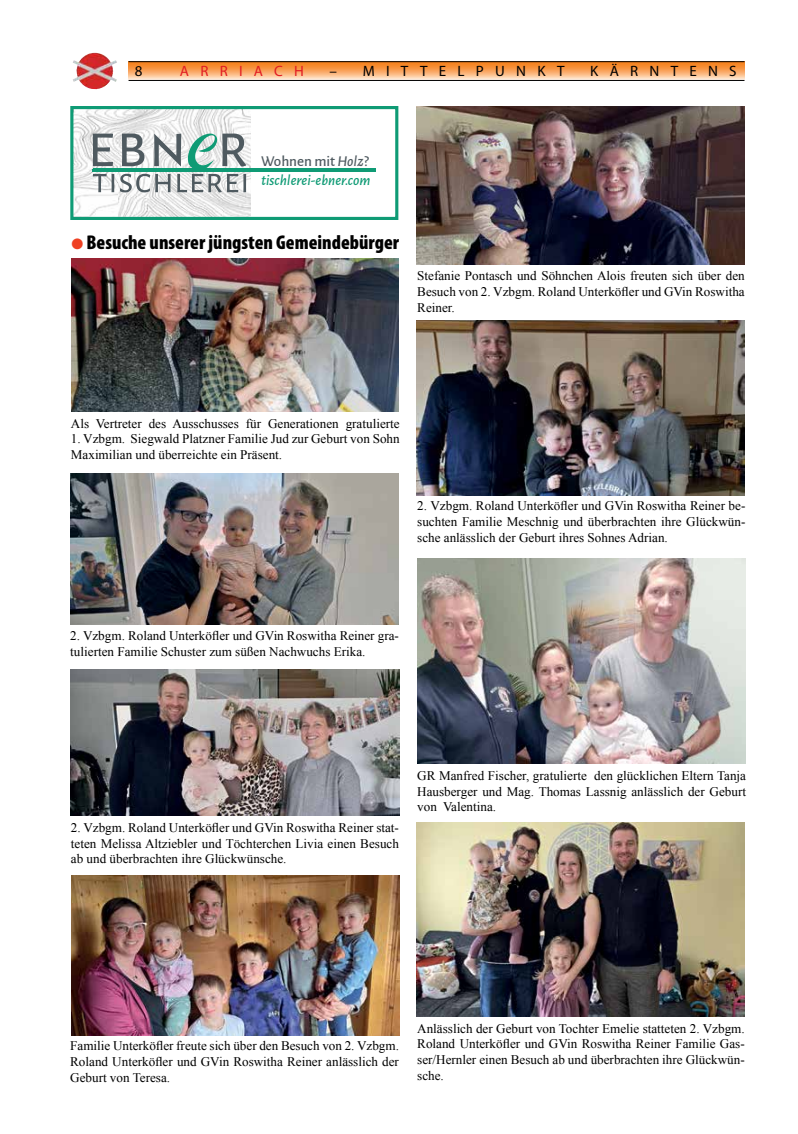
<style>
.page{position:relative;width:798px;height:1134px;background:#fff}
.page>*{position:absolute;margin:0;border:0;box-sizing:border-box;transform-origin:0 0}
.t1{font:900 condensed 20px "Myriad Pro";color:#000}
.t2{font:italic 500 15.12px/19.1px "Alegreya Sans";color:#0f9b75}
.t3{font:15px "Myriad Pro";letter-spacing:.75em;color:#000}
.t4{font:15px "Myriad Pro";letter-spacing:.75em;color:#e11b22}
.t5{font:13.12px/15.8px "Times New Roman";color:#000;text-align:justify}
.s1{font-style:normal;color:#4f5a60}
.s2{color:#4f5a60}
.s3{color:#ef4123}
</style>
<div class="page">
<svg style="left:128px;top:62px;width:616px;height:18px;background:#f6a968"></svg>
<hr style="left:128px;top:61px;width:616px;height:1px;background:#000">
<img style="left:73px;top:53px;width:44px;height:36px">
<hr style="left:128px;top:80px;width:616px;height:1px;background:#000">
<img style="left:71px;top:259px;width:327px;height:153px">
<img style="left:417px;top:558px;width:328px;height:206px">
<img style="left:71px;top:669px;width:328px;height:146px">
<img style="left:70px;top:473px;width:328px;height:152px">
<img style="left:416px;top:106px;width:328px;height:159px">
<img style="left:71px;top:876px;width:328px;height:160px">
<img style="left:416px;top:823px;width:328px;height:193px">
<img style="left:416px;top:321px;width:328px;height:175px">
<img style="left:74px;top:110px;width:177px;height:106px">
<svg style="left:93px;top:134px;width:153px;height:58px"></svg>
<hr style="left:93px;top:169px;width:282px;height:3px;background:#0f9b75">
<div style="left:70px;top:106px;width:328px;height:114px;border:3px solid #0f9b75"></div>
<p class="t3" style="left:135px;top:61px;width:9px">8</p>
<p class="t4" style="left:180px;top:61px;width:125px">ARRIACH</p>
<p class="t3" style="left:329px;top:61px;width:236px">– MITTELPUNKT</p>
<p class="t3" style="left:590px;top:61px;width:148px">KÄRNTENS</p>
<p class="t2" style="left:261px;top:151px;width:111px"><span class="s1">Wohnen mit</span> <span class="s2">Holz</span><span class="s1">? </span>tischlerei-ebner.com</p>
<h1 class="t1" style="left:71px;top:229px;width:329px"><span class="s3">●</span> Besuche unserer jüngsten Gemeindebürger</h1>
<p class="t5" style="left:417px;top:268px;width:329px">Stefanie Pontasch und Söhnchen Alois freuten sich über den Besuch von 2. Vzbgm. Roland Unterköfler und GVin Roswitha Reiner.</p>
<p class="t5" style="left:71px;top:415px;width:330px">Als Vertreter des Ausschusses für Generationen gratulierte</p>
<p class="t5" style="left:71px;top:431px;width:330px">1. Vzbgm. Siegwald Platzner Familie Jud zur Geburt von Sohn<br>Maximilian und überreichte ein Präsent.</p>
<p class="t5" style="left:417px;top:498px;width:329px">2. Vzbgm. Roland Unterköfler und GVin Roswitha Reiner be&shy;suchten Familie Meschnig und überbrachten ihre Glückwün&shy;sche anlässlich der Geburt ihres Sohnes Adrian.</p>
<p class="t5" style="left:70px;top:628px;width:330px">2. Vzbgm. Roland Unterköfler und GVin Roswitha Reiner gra&shy;tulierten Familie Schuster zum süßen Nachwuchs Erika.</p>
<p class="t5" style="left:71px;top:819px;width:329px">2. Vzbgm. Roland Unterköfler und GVin Roswitha Reiner stat&shy;teten Melissa Altziebler und Töchterchen Livia einen Besuch ab und überbrachten ihre Glückwünsche.</p>
<p class="t5" style="left:417px;top:767px;width:330px">GR Manfred Fischer, gratulierte den glücklichen Eltern Tanja Hausberger und Mag. Thomas Lassnig anlässlich der Geburt von Valentina.</p>
<p class="t5" style="left:70px;top:1038px;width:330px">Familie Unterköfler freute sich über den Besuch von 2. Vzbgm.<br>Roland Unterköfler und GVin Roswitha Reiner anlässlich der Geburt von Teresa.</p>
<p class="t5" style="left:417px;top:1020px;width:329px">Anlässlich der Geburt von Tochter Emelie statteten 2. Vzbgm.<br>Roland Unterköfler und GVin Roswitha Reiner Familie Gas&shy;ser/Hernler einen Besuch ab und überbrachten ihre Glückwün&shy;sche.</p>
</div>
